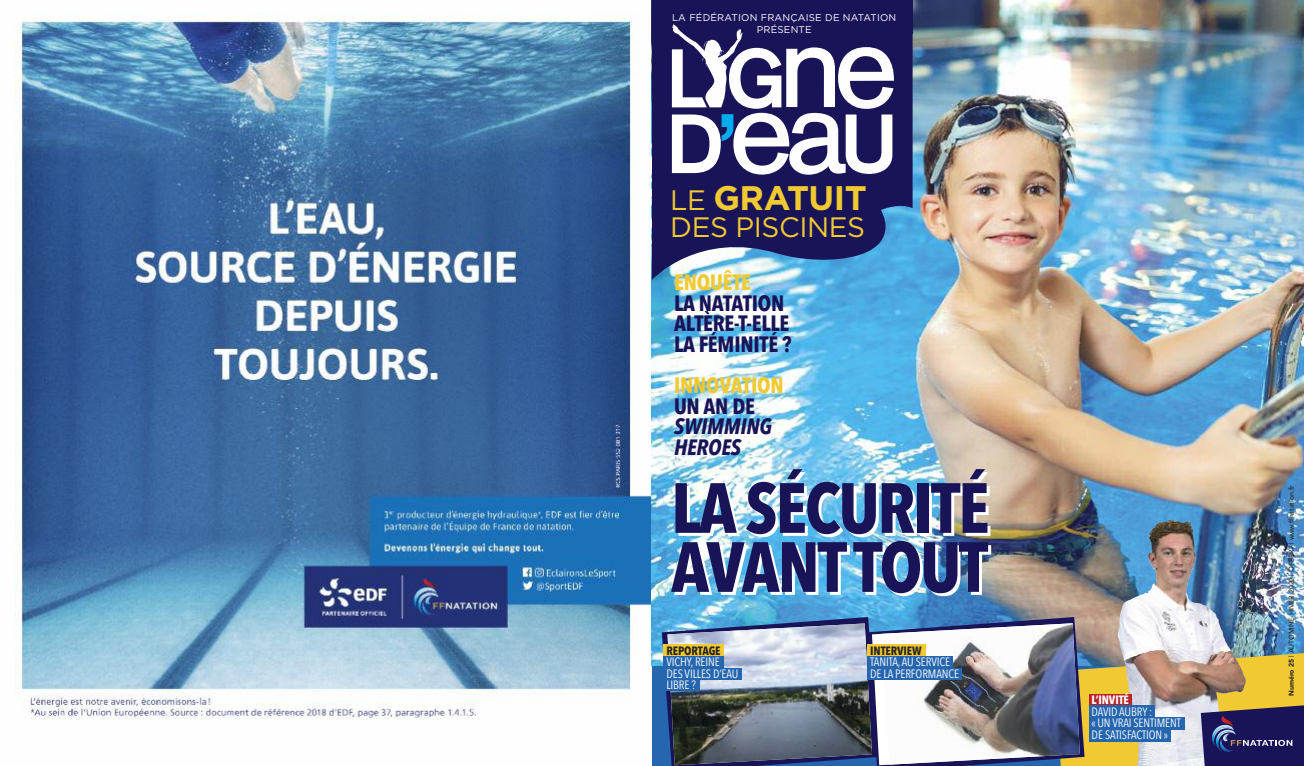
<style>
.page{position:relative;width:1304px;height:766px;background:#fff}
.page>*{position:absolute;margin:0;border:0;box-sizing:border-box;transform-origin:0 0}
.t1{font:700 70.1px/59px "Avenir Next Condensed";letter-spacing:-.03em;color:#191458}
.t2{font:700 34px "Gotham";letter-spacing:-.015em;color:#f1c932}
.t3{font:28px "Gotham";letter-spacing:-.015em;color:#f1c932}
.t4{font:700 22px/20.5px "Avenir Next Condensed";letter-spacing:-.01em;color:#191458}
.t5{font:700 22px "Avenir Next Condensed";letter-spacing:-.01em;color:#f1c932}
.t6{font:italic 700 22px/20.5px "Avenir Next Condensed";letter-spacing:-.01em;color:#191458}
.t7{font:12px/11.5px "Avenir Next Condensed";letter-spacing:-.01em;color:#fff}
.t8{font:700 12px "Avenir Next Condensed";letter-spacing:-.01em;color:#272526}
.t9{font:700 12px "Avenir Next Condensed";letter-spacing:-.01em;color:#fff}
.t10{font:9.8px/11.7px "Gotham";letter-spacing:.02em;color:#fff;text-align:center}
.t11{font:500 7px "Avenir";color:#272526}
.s1{font-weight:400;font-size:28px}
.s2{font-weight:900}
</style>
<div class="page">
<img style="left:15px;top:0;width:637px;height:719px">
<img style="left:652px;top:0;width:652px;height:665px">
<div style="left:652px;top:0;width:261px;height:33px;background:#191458"></div>
<svg style="left:652px;top:33px;width:261px;height:246px;background:#313d79"></svg>
<svg style="left:672px;top:24px;width:222px;height:151px"></svg>
<img style="left:1118px;top:531px;width:38px;height:85px">
<img style="left:662px;top:616px;width:642px;height:149px">
<div style="left:663px;top:644px;width:61px;height:12px;background:#f1c932"></div>
<div style="left:663px;top:656px;width:61px;height:12px;background:#2566af"></div>
<div style="left:663px;top:667px;width:79px;height:12px;background:#2566af"></div>
<div style="left:663px;top:679px;width:37px;height:11px;background:#2566af"></div>
<p class="t10" style="left:672px;top:13px;width:226px">LA FÉDÉRATION FRANÇAISE DE NATATION<br>PRÉSENTE</p>
<h2 class="t2" style="left:670px;top:186px;width:198px"><span class="s1">LE</span> GRATUIT</h2>
<h3 class="t3" style="left:670px;top:217px;width:196px">DES PISCINES</h3>
<h3 class="t5" style="left:674px;top:269px;width:79px">ENQUÊTE</h3>
<h3 class="t4" style="left:674px;top:293px;width:119px">LA NATATION<br>ALTÈRE-T-ELLE<br>LA FÉMINITÉ ?</h3>
<h3 class="t5" style="left:674px;top:371px;width:111px">INNOVATION</h3>
<h3 class="t4" style="left:674px;top:395px;width:82px">UN AN DE</h3>
<h3 class="t6" style="left:674px;top:416px;width:99px">SWIMMING<br>HEROES</h3>
<h1 class="t1" style="left:671px;top:478px;width:320px">LASÉCURITÉ<br>AVANTTOUT</h1>
<p class="t8" style="left:666px;top:643px;width:56px">REPORTAGE</p>
<p class="t7" style="left:666px;top:655px;width:73px">VICHY, REINE<br>DES VILLES D’EAU<br>LIBRE ?</p>
<p class="t8" style="left:870px;top:643px;width:53px">INTERVIEW</p>
<p class="t7" style="left:870px;top:655px;width:90px">TANITA, AU SERVICE<br>DE LA PERFORMANCE</p>
<p class="t9" style="left:1092px;top:692px;width:39px">L’INVITÉ</p>
<p class="t7" style="left:1092px;top:705px;width:91px">DAVID AUBRY :<br>«UN VRAI SENTIMENT<br>DE SATISFACTION»</p>
<p class="t11" style="left:1285px;top:696px;width:212px;rotate:-90deg"><span class="s2">Numéro 25</span> | AUTOMNE-HIVER 2020 | OFFERT | www.ffnatation.fr</p>
</div>
